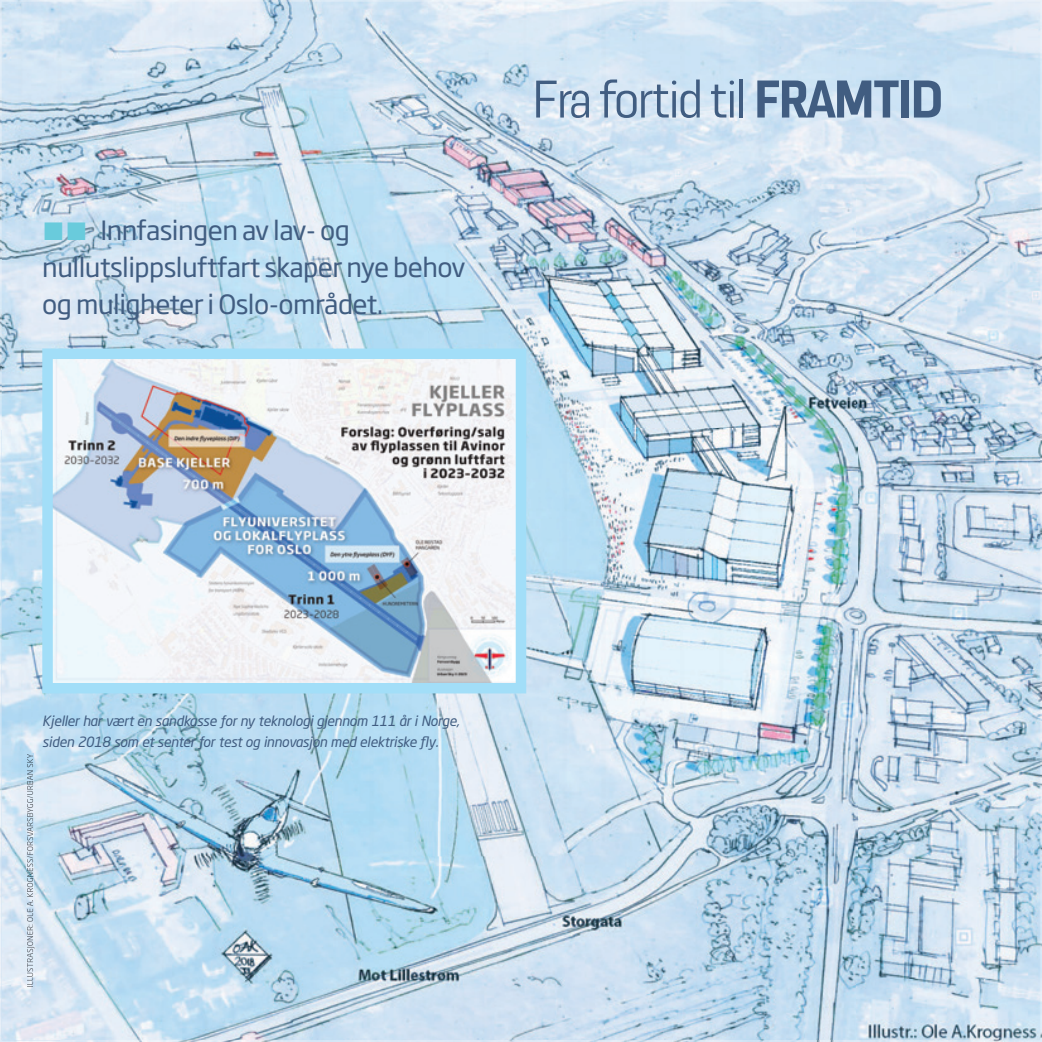
<style>
.page{position:relative;width:1042px;height:1042px;background:#fff}
.page>*{position:absolute;margin:0;border:0;box-sizing:border-box;transform-origin:0 0}
.t1{font:56px "Resolve Semilight Nrw";letter-spacing:-.02em;color:#415d81}
.t2{font:26.25px/36.8px "Soho Gothic Std";letter-spacing:-.02em;color:#415d81}
.t3{font:italic 14px/21px "Neo Sans Pro";letter-spacing:-.02em;color:#415d81}
.s1{font-family:"Zine Slab Dis X Bold Roman Exp";color:#69cbdc}
.s2{font-family:"Resolve Bold Nrw"}
</style>
<div class="page">
<img style="left:62px;top:62px;width:918px;height:978px">
<img style="left:0;top:0;width:1042px;height:62px">
<img style="left:0;top:61px;width:62px;height:981px">
<img style="left:980px;top:61px;width:62px;height:981px">
<img style="left:61px;top:1040px;width:920px;height:2px">
<img style="left:27px;top:931px;width:8px;height:56px">
<svg style="left:27px;top:851px;width:6px;height:79px"></svg>
<img style="left:27px;top:837px;width:6px;height:14px">
<img style="left:27px;top:817px;width:6px;height:15px">
<svg style="left:27px;top:832px;width:6px;height:4px"></svg>
<img style="left:27px;top:796px;width:6px;height:21px">
<svg style="left:27px;top:754px;width:6px;height:41px"></svg>
<svg style="left:42px;top:348px;width:484px;height:345px"></svg>
<h2 class="t2" style="left:42px;top:213px;width:425px"><span class="s1">mm</span> Innfasingen av lav- og nullutslippsluftfart skaper nye behov og muligheter i Oslo-området.</h2>
<h1 class="t1" style="left:532px;top:69px;width:412px">Fra fortid til <span class="s2">FRAMTID</span></h1>
<p class="t3" style="left:42px;top:710px;width:419px">Kjeller har vært en sandkasse for ny teknologi gjennom 111 år i Norge, siden 2018 som et senter for test og innovasjon med elektriske fly.</p>
</div>
